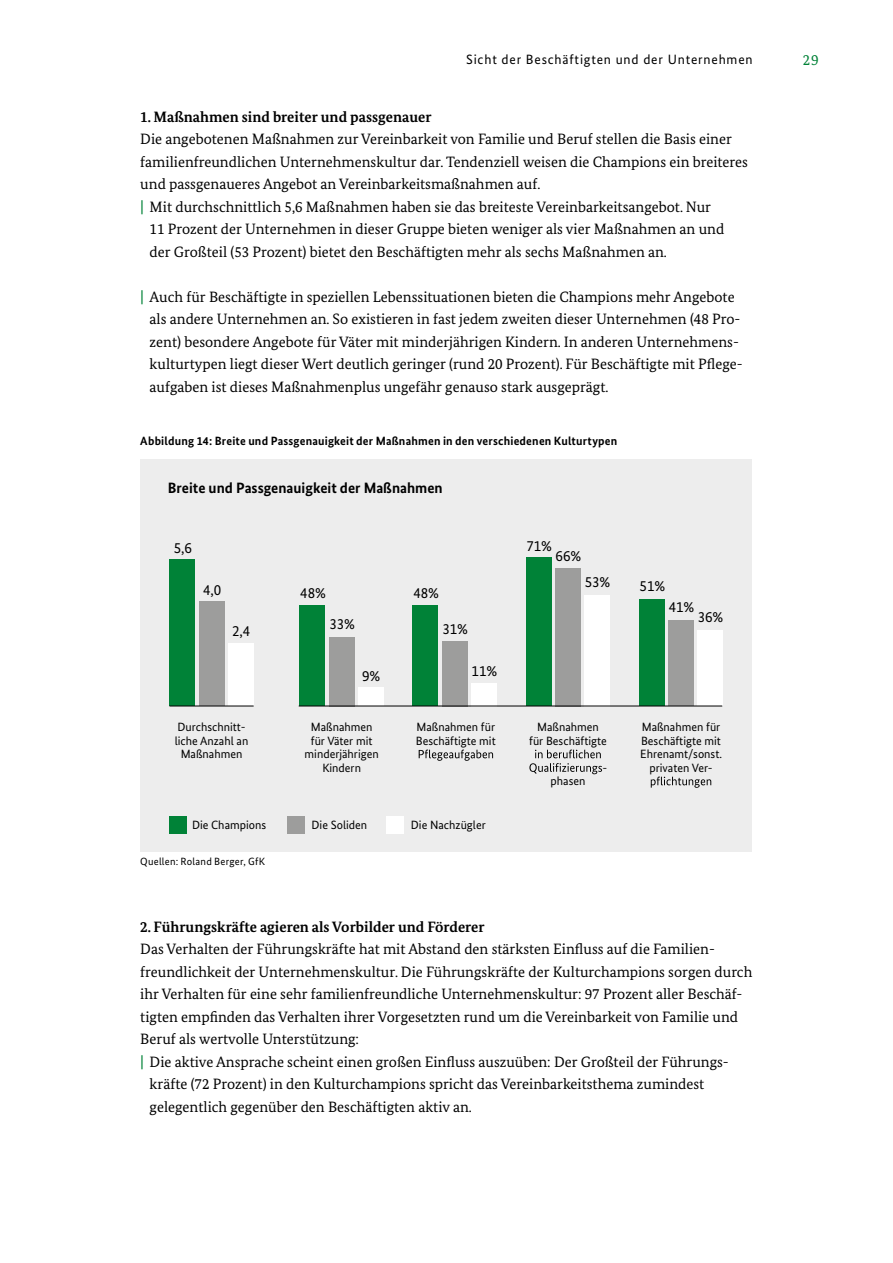
<style>
.page{position:relative;width:893px;height:1263px;background:#fff}
.page>*{position:absolute;margin:0;border:0;box-sizing:border-box;transform-origin:0 0}
.Fließtext{font:15px/22.5px "Bundes Serif";color:#000}
.Fließtext-2{font:700 15px "Bundes Serif";color:#000}
.t1{font:15px "Bundes Sans";color:#000}
.t2{font:700 15px "Bundes Sans";color:#000}
.t3{font:15px "Bundes Serif";color:#008237}
.t4{font:13.5px "Bundes Sans";letter-spacing:.06em;color:#000}
.t5{font:12px/13.5px "Bundes Sans";color:#000;text-align:center}
.t6{font:700 12px "Bundes Sans";letter-spacing:.015em;color:#000}
.t7{font:10.5px "Bundes Sans";letter-spacing:.02em;color:#000}
.s1{font-family:"Arial";color:#008237}
</style>
<div class="page">
<div style="left:140px;top:459px;width:612px;height:392px;background:#ededed"></div>
<svg style="left:419px;top:749px;width:74px;height:12px"></svg>
<svg style="left:529px;top:749px;width:73px;height:25px"></svg>
<svg style="left:651px;top:776px;width:60px;height:12px"></svg>
<div style="left:169px;top:559px;width:26px;height:147px;background:#008237"></div>
<div style="left:199px;top:601px;width:25px;height:105px;background:#9d9d9c"></div>
<div style="left:228px;top:643px;width:25px;height:63px;background:#fff"></div>
<div style="left:639px;top:599px;width:25px;height:107px;background:#008237"></div>
<div style="left:668px;top:620px;width:26px;height:86px;background:#9d9d9c"></div>
<div style="left:697px;top:631px;width:26px;height:75px;background:#fff"></div>
<div style="left:526px;top:557px;width:25px;height:149px;background:#008237"></div>
<div style="left:555px;top:568px;width:26px;height:138px;background:#9d9d9c"></div>
<div style="left:584px;top:595px;width:26px;height:111px;background:#fff"></div>
<div style="left:413px;top:605px;width:25px;height:101px;background:#008237"></div>
<div style="left:442px;top:641px;width:26px;height:65px;background:#9d9d9c"></div>
<div style="left:471px;top:683px;width:26px;height:23px;background:#fff"></div>
<hr style="left:169px;top:706px;width:85px;height:1px;background:#000">
<div style="left:169px;top:816px;width:17px;height:17px;background:#008237"></div>
<div style="left:288px;top:816px;width:17px;height:17px;background:#9d9d9c"></div>
<div style="left:387px;top:816px;width:17px;height:17px;background:#fff"></div>
<div style="left:300px;top:605px;width:25px;height:101px;background:#008237"></div>
<div style="left:329px;top:637px;width:25px;height:69px;background:#9d9d9c"></div>
<div style="left:358px;top:687px;width:26px;height:19px;background:#fff"></div>
<hr style="left:299px;top:706px;width:423px;height:1px;background:#000">
<p class="t4" style="left:466px;top:51px;width:288px">Sicht der Beschäftigten und der Unternehmen</p>
<p class="t3" style="left:803px;top:50px;width:17px">29</p>
<p class="Fließtext-2" style="left:140px;top:107px;width:293px">1. Maßnahmen sind breiter und passgenauer</p>
<p class="Fließtext" style="left:140px;top:127px;width:609px">Die angebotenen Maßnahmen zur Vereinbarkeit von Familie und Beruf stellen die Basis einer familienfreundlichen Unternehmenskultur dar. Tendenziell weisen die Champions ein breiteres und passgenaueres Angebot an Vereinbarkeitsmaßnahmen auf.</p>
<p class="Fließtext" style="left:150px;top:195px;width:576px;text-indent:-9px"><span class="s1">|</span> Mit durchschnittlich 5,6 Maßnahmen haben sie das breiteste Vereinbarkeitsangebot. Nur<br>11 Prozent der Unternehmen in dieser Gruppe bieten weniger als vier Maßnahmen an und der Großteil (53 Prozent) bietet den Beschäftigten mehr als sechs Maßnahmen an.</p>
<p class="Fließtext" style="left:150px;top:285px;width:594px;text-indent:-9px"><span class="s1">|</span> Auch für Beschäftigte in speziellen Lebenssituationen bieten die Champions mehr Angebote als andere Unternehmen an. So existieren in fast jedem zweiten dieser Unternehmen (48 Pro&shy;zent) besondere Angebote für Väter mit minderjährigen Kindern. In anderen Unternehmens&shy;kulturtypen liegt dieser Wert deutlich geringer (rund 20 Prozent). Für Beschäftigte mit Pflege&shy;aufgaben ist dieses Maßnahmenplus ungefähr genauso stark ausgeprägt.</p>
<p class="t6" style="left:140px;top:433px;width:479px">Abbildung 14: Breite und Passgenauigkeit der Maßnahmen in den verschiedenen Kulturtypen</p>
<p class="t2" style="left:168px;top:479px;width:276px">Breite und Passgenauigkeit der Maßnahmen</p>
<p class="t1" style="left:174px;top:538px;width:20px">5,6</p>
<p class="t1" style="left:203px;top:581px;width:20px">4,0</p>
<p class="t1" style="left:232px;top:622px;width:20px">2,4</p>
<p class="t1" style="left:300px;top:584px;width:27px">48%</p>
<p class="t1" style="left:329px;top:615px;width:27px">33%</p>
<p class="t1" style="left:362px;top:667px;width:20px">9%</p>
<p class="t1" style="left:413px;top:584px;width:27px">48%</p>
<p class="t1" style="left:442px;top:619px;width:27px">31%</p>
<p class="t1" style="left:472px;top:662px;width:27px">11%</p>
<p class="t1" style="left:526px;top:537px;width:27px">71%</p>
<p class="t1" style="left:556px;top:546px;width:27px">66%</p>
<p class="t1" style="left:585px;top:573px;width:27px">53%</p>
<p class="t5" style="left:175px;top:720px;width:75px">Durchschnitt&shy;liche Anzahl an<br>Maßnahmen</p>
<p class="t5" style="left:305px;top:720px;width:76px">Maßnahmen für Väter mit minderjährigen<br>Kindern</p>
<p class="t5" style="left:416px;top:720px;width:81px;text-align:left">Maßnahmen für<br>Beschäftigte mit</p>
<p class="t5" style="left:529px;top:720px;width:79px">Maßnahmen für Beschäftigte</p>
<p class="t5" style="left:602px;top:761px;width:6px">-</p>
<p class="t5" style="left:192px;top:818px;width:76px">Die Champions</p>
<p class="t5" style="left:312px;top:818px;width:57px">Die Soliden</p>
<p class="t5" style="left:411px;top:818px;width:76px">Die Nachzügler</p>
<p class="t7" style="left:140px;top:855px;width:126px">Quellen: Roland Berger, GfK</p>
<p class="t5" style="left:551px;top:774px;width:36px">phasen</p>
<p class="t1" style="left:640px;top:577px;width:27px">51%</p>
<p class="t1" style="left:669px;top:597px;width:27px">41%</p>
<p class="t1" style="left:698px;top:608px;width:27px">36%</p>
<p class="t5" style="left:640px;top:720px;width:83px">Maßnahmen für<br>Beschäftigte mit<br>Ehrenamt/sonst. privaten Ver-</p>
<p class="Fließtext-2" style="left:140px;top:917px;width:346px">2. Führungskräfte agieren als Vorbilder und Förderer</p>
<p class="Fließtext" style="left:140px;top:937px;width:613px">Das Verhalten der Führungskräfte hat mit Abstand den stärksten Einfluss auf die Familien&shy;freundlichkeit der Unternehmenskultur. Die Führungskräfte der Kulturchampions sorgen durch ihr Verhalten für eine sehr familienfreundliche Unternehmenskultur: 97 Prozent aller Beschäf&shy;tigten empfinden das Verhalten ihrer Vorgesetzten rund um die Vereinbarkeit von Familie und Beruf als wertvolle Unterstützung:</p>
<p class="Fließtext" style="left:150px;top:1050px;width:581px;text-indent:-9px"><span class="s1">|</span> Die aktive Ansprache scheint einen großen Einfluss auszuüben: Der Großteil der Führungs&shy;kräfte (72 Prozent) in den Kulturchampions spricht das Vereinbarkeitsthema zumindest gelegentlich gegenüber den Beschäftigten aktiv an.</p>
</div>
